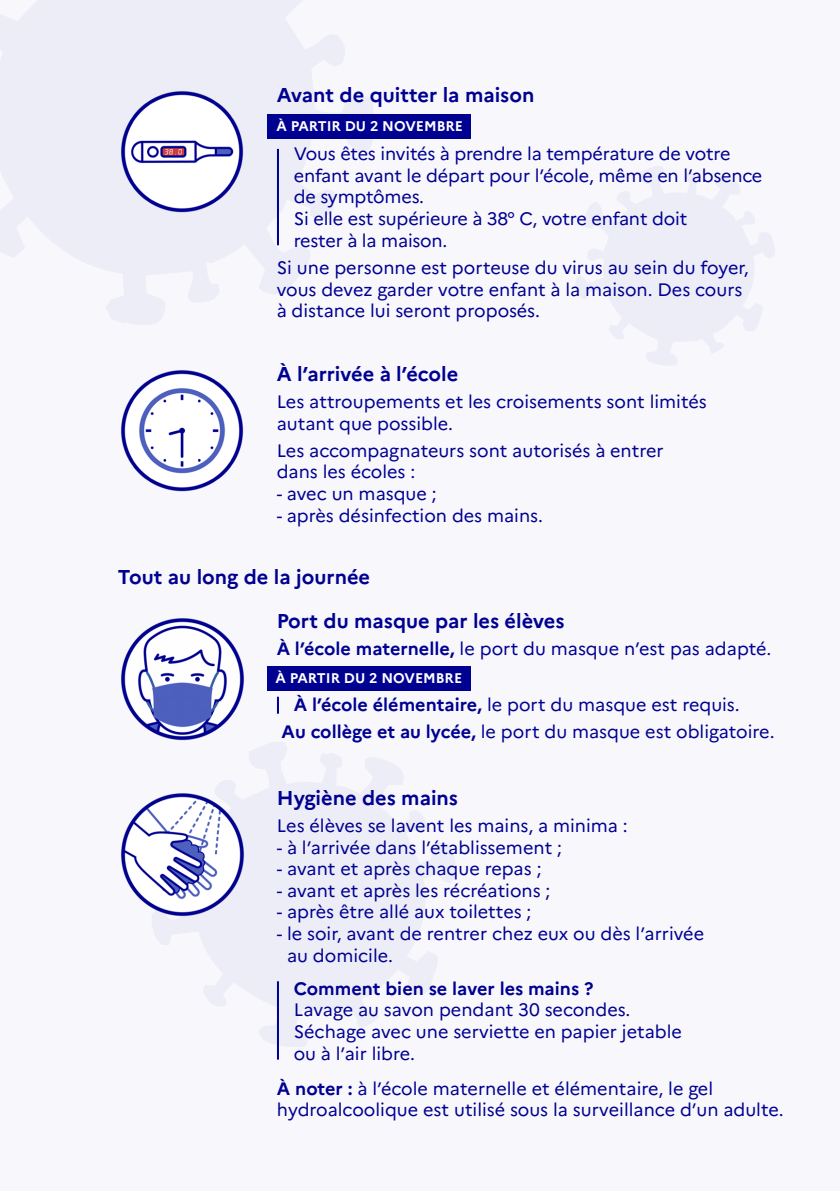
<style>
.page{position:relative;width:840px;height:1191px;background:#fff}
.page>*{position:absolute;margin:0;border:0;box-sizing:border-box;transform-origin:0 0}
.t1{font:700 20px "Marianne";color:#000091}
.t2{font:18px/21.6px "Marianne";color:#000091}
.t3{font:700 18px "Marianne";color:#000091}
.t4{font:700 14px "Marianne";color:#fff}
.s1{font-weight:700}
</style>
<div class="page">
<div style="left:0;top:0;width:839px;height:1191px;background:#f7f7fc"></div>
<img style="left:121px;top:618px;width:123px;height:123px">
<img style="left:120px;top:90px;width:124px;height:123px">
<img style="left:121px;top:370px;width:123px;height:122px">
<img style="left:121px;top:793px;width:124px;height:124px">
<hr style="left:277px;top:981px;width:2px;height:78px;background:#000091">
<hr style="left:277px;top:149px;width:2px;height:96px;background:#000091">
<svg style="left:277px;top:696px;width:2px;height:17px"></svg>
<div style="left:267px;top:114px;width:204px;height:24px;background:#000091"></div>
<div style="left:266px;top:666px;width:204px;height:24px;background:#000091"></div>
<p class="t1" style="left:276px;top:82px;width:259px">Avant de quitter la maison</p>
<p class="t2" style="left:293px;top:143px;width:470px">Vous êtes invités à prendre la température de votre enfant avant le départ pour l’école, même en l’absence de symptômes.</p>
<p class="t2" style="left:293px;top:208px;width:395px">Si elle est supérieure à 38° C, votre enfant doit rester à la maison.</p>
<p class="t2" style="left:276px;top:257px;width:473px">Si une personne est porteuse du virus au sein du foyer, vous devez garder votre enfant à la maison. Des cours à distance lui seront proposés.</p>
<p class="t4" style="left:276px;top:118px;width:188px">À PARTIR DU 2 NOVEMBRE</p>
<p class="t1" style="left:276px;top:361px;width:183px">À l’arrivée à l’école</p>
<p class="t2" style="left:276px;top:391px;width:431px">Les attroupements et les croisements sont limités autant que possible.</p>
<p class="t2" style="left:276px;top:439px;width:388px">Les accompagnateurs sont autorisés à entrer dans les écoles :</p>
<p class="t2" style="left:276px;top:483px;width:161px">- avec un masque ;</p>
<p class="t2" style="left:276px;top:504px;width:267px">- après désinfection des mains.</p>
<p class="t1" style="left:118px;top:565px;width:254px">Tout au long de la journée</p>
<p class="t1" style="left:276px;top:608px;width:289px">Port du masque par les élèves</p>
<p class="t2" style="left:276px;top:638px;width:496px"><span class="s1">À l’école maternelle,</span> le port du masque n’est pas adapté.</p>
<p class="t2" style="left:293px;top:693px;width:447px"><span class="s1">À l’école élémentaire,</span> le port du masque est requis.</p>
<p class="t2" style="left:281px;top:721px;width:494px"><span class="s1">Au collège et au lycée,</span> le port du masque est obligatoire.</p>
<p class="t4" style="left:275px;top:670px;width:188px">À PARTIR DU 2 NOVEMBRE</p>
<p class="t1" style="left:277px;top:785px;width:182px">Hygiène des mains</p>
<p class="t2" style="left:277px;top:814px;width:352px">Les élèves se lavent les mains, a minima :</p>
<p class="t2" style="left:277px;top:836px;width:286px">- à l’arrivée dans l’établissement ;</p>
<p class="t2" style="left:277px;top:858px;width:266px">- avant et après chaque repas ;</p>
<p class="t2" style="left:277px;top:879px;width:275px">- avant et après les récréations ;</p>
<p class="t2" style="left:277px;top:901px;width:256px">- après être allé aux toilettes ;</p>
<p class="t2" style="left:287px;top:922px;width:418px;text-indent:-10px">- le soir, avant de rentrer chez eux ou dès l’arrivée au domicile.</p>
<p class="t3" style="left:293px;top:977px;width:301px">Comment bien se laver les mains ?</p>
<p class="t2" style="left:293px;top:999px;width:338px">Lavage au savon pendant 30 secondes.</p>
<p class="t2" style="left:293px;top:1020px;width:389px">Séchage avec une serviette en papier jetable ou à l’air libre.</p>
<p class="t2" style="left:277px;top:1077px;width:508px"><span class="s1">À noter :</span> à l’école maternelle et élémentaire, le gel hydroalcoolique est utilisé sous la surveillance d’un adulte.</p>
</div>
